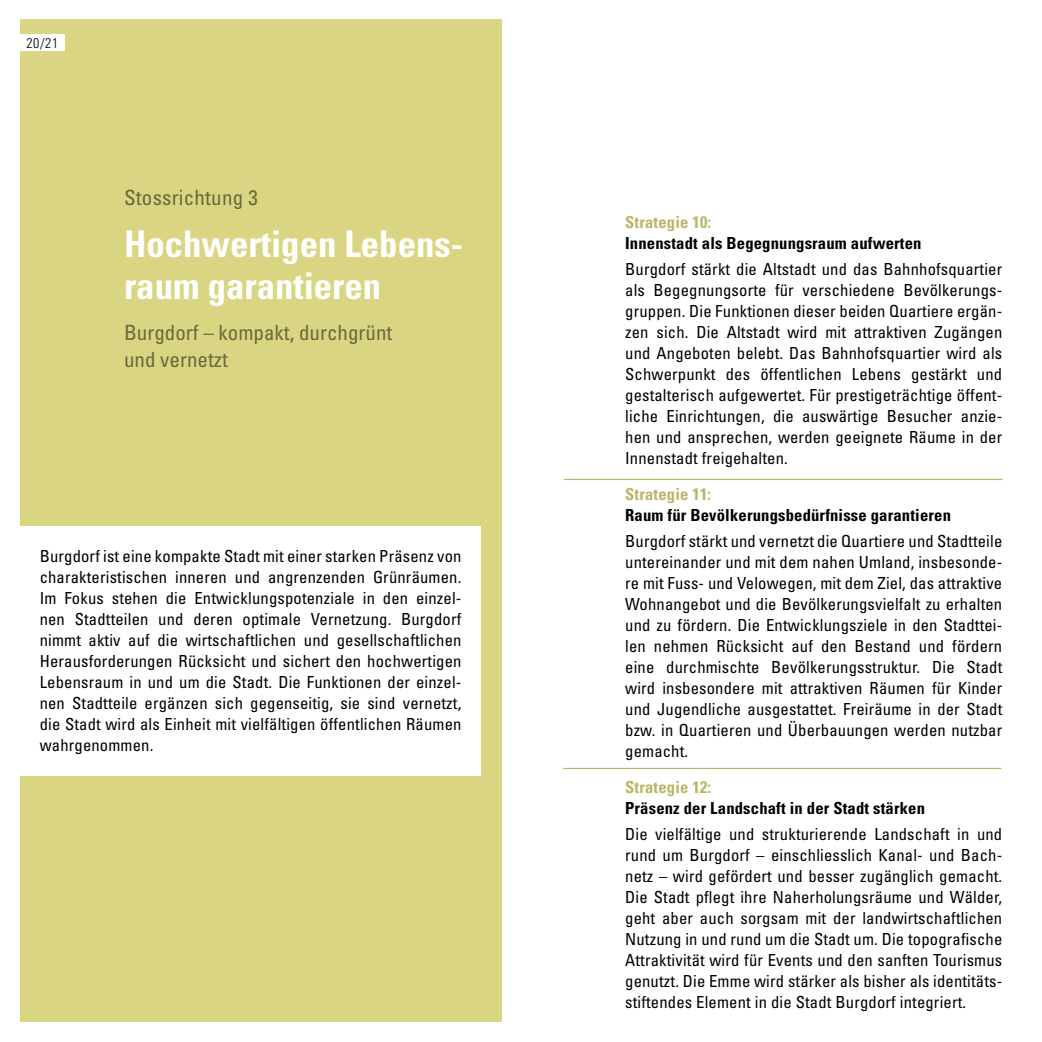
<style>
.page{position:relative;width:1042px;height:1042px;background:#fff}
.page>*{position:absolute;margin:0;border:0;box-sizing:border-box;transform-origin:0 0}
.t1{font:700 condensed 36.75px/42px "Univers";color:#fff}
.t2{font:condensed 21px/26.2px "Univers";color:#69693c}
.t3{font:condensed 16.62px/21px "Univers";letter-spacing:.01em;color:#000;text-align:justify}
.t4{font:700 condensed 16.62px "Univers";letter-spacing:.01em;color:#000}
.t5{font:700 condensed 16.62px "Univers";letter-spacing:.01em;color:#b9b667}
.t6{font:300 condensed 14px "Univers";color:#000}
.t7{font:condensed 14px "Univers";color:#000}
</style>
<div class="page">
<div style="left:20px;top:20px;width:481px;height:1002px;background:#d9d583"></div>
<div style="left:0;top:526px;width:480px;height:249px;background:#fff"></div>
<div style="left:0;top:35px;width:64px;height:16px;background:#fff"></div>
<hr style="left:564px;top:479px;width:438px;height:1px;background:#b9b667">
<hr style="left:563px;top:768px;width:438px;height:1px;background:#b9b667">
<p class="t6" style="left:27px;top:35px;width:33px">20/21</p>
<p class="t7" style="left:30px;top:35px;width:30px">02/03</p>
<p class="t2" style="left:124px;top:184px;width:135px">Stossrichtung 3</p>
<h1 class="t1" style="left:124px;top:223px;width:340px">Hochwertigen Lebens&shy;raum garantieren</h1>
<p class="t2" style="left:124px;top:319px;width:270px">Burgdorf – kompakt, durchgrünt und vernetzt</p>
<p class="t3" style="left:40px;top:545px;width:423px">Burgdorf ist eine kompakte Stadt mit einer starken Präsenz von charakteristischen inneren und angrenzenden Grünräumen.<br>Im Fokus stehen die Entwicklungspotenziale in den einzel&shy;nen Stadtteilen und deren optimale Vernetzung. Burgdorf nimmt aktiv auf die wirtschaftlichen und gesellschaftlichen Herausforderungen Rücksicht und sichert den hochwertigen Lebensraum in und um die Stadt. Die Funktionen der einzel&shy;nen Stadtteile ergänzen sich gegenseitig, sie sind vernetzt, die Stadt wird als Einheit mit vielfältigen öffentlichen Räumen wahrgenommen.</p>
<p class="t5" style="left:625px;top:212px;width:88px">Strategie 10:</p>
<p class="t4" style="left:625px;top:233px;width:298px">Innenstadt als Begegnungsraum aufwerten</p>
<p class="t3" style="left:625px;top:258px;width:379px">Burgdorf stärkt die Altstadt und das Bahnhofsquartier als Begegnungsorte für verschiedene Bevölkerungs&shy;gruppen. Die Funktionen dieser beiden Quartiere ergän&shy;zen sich. Die Altstadt wird mit attraktiven Zugängen und Angeboten belebt. Das Bahnhofsquartier wird als Schwerpunkt des öffentlichen Lebens gestärkt und gestalterisch aufgewertet. Für prestigeträchtige öffent&shy;liche Einrichtungen, die auswärtige Besucher anzie&shy;hen und ansprechen, werden geeignete Räume in der Innenstadt freigehalten.</p>
<p class="t5" style="left:625px;top:483px;width:88px">Strategie 11:</p>
<p class="t4" style="left:625px;top:504px;width:327px">Raum für Bevölkerungsbedürfnisse garantieren</p>
<p class="t3" style="left:625px;top:530px;width:379px">Burgdorf stärkt und vernetzt die Quartiere und Stadtteile untereinander und mit dem nahen Umland, insbesonde&shy;re mit Fuss- und Velowegen, mit dem Ziel, das attraktive Wohnangebot und die Bevölkerungsvielfalt zu erhalten und zu fördern. Die Entwicklungsziele in den Stadttei&shy;len nehmen Rücksicht auf den Bestand und fördern eine durchmischte Bevölkerungsstruktur. Die Stadt wird insbesondere mit attraktiven Räumen für Kinder und Jugendliche ausgestattet. Freiräume in der Stadt bzw. in Quartieren und Überbauungen werden nutzbar gemacht.</p>
<p class="t5" style="left:625px;top:776px;width:88px">Strategie 12:</p>
<p class="t4" style="left:625px;top:797px;width:301px">Präsenz der Landschaft in der Stadt stärken</p>
<p class="t3" style="left:625px;top:823px;width:379px">Die vielfältige und strukturierende Landschaft in und rund um Burgdorf – einschliesslich Kanal- und Bach&shy;netz – wird gefördert und besser zugänglich gemacht.<br>Die Stadt pflegt ihre Naherholungsräume und Wälder, geht aber auch sorgsam mit der landwirtschaftlichen Nutzung in und rund um die Stadt um. Die topografische Attraktivität wird für Events und den sanften Tourismus genutzt. Die Emme wird stärker als bisher als identitäts&shy;stiftendes Element in die Stadt Burgdorf integriert.</p>
</div>
